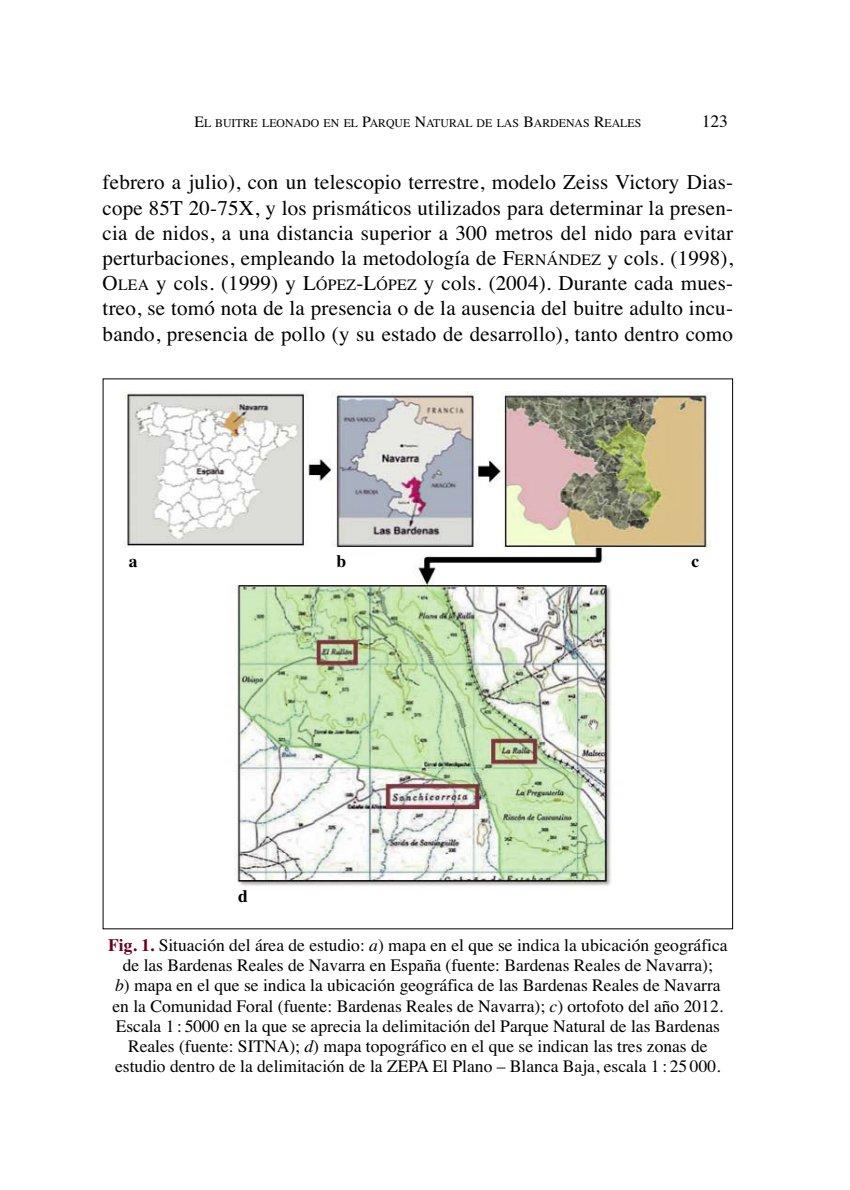
<style>
.page{position:relative;width:850px;height:1190px;background:#fff}
.page>*{position:absolute;margin:0;border:0;box-sizing:border-box;transform-origin:0 0}
.t1{font:21px/25.2px "Times";letter-spacing:.01em;color:#000;text-align:justify}
.t2{font:17.5px/20.1px "Times";color:#000;text-align:center}
.t3{font:700 17.5px "Times";color:#000}
.t4{font:11.9px "Times";color:#000}
.s1{font-size:15.75px}
.s2{font-weight:700;color:#690026}
.s3{font-style:italic}
</style>
<div class="page">
<img style="left:122px;top:392px;width:589px;height:494px">
<p class="t4" style="left:194px;top:119px;width:448px"><span class="s1">E</span>L BUITRE LEONADO EN EL <span class="s1">P</span>ARQUE <span class="s1">N</span>ATURAL DE LAS <span class="s1">B</span>ARDENAS <span class="s1">R</span>EALES</p>
<p class="t2" style="left:701px;top:113px;width:28px">123</p>
<p class="t1" style="left:103px;top:172px;width:632px">febrero a julio), con un telescopio terrestre, modelo Zeiss Victory Dias&shy;cope 85T 20-75X, y los prismáticos utilizados para determinar la presen&shy;cia de nidos, a una distancia superior a 300 metros del nido para evitar perturbaciones, em pleando la metodología de F<span class="s1">ERNÁNDEZ</span> y cols. (1998), O<span class="s1">LEA</span> y cols. (1999) y L<span class="s1">ÓPEZ</span>-L<span class="s1">ÓPEZ</span> y cols. (2004). Durante cada mues&shy;treo, se tomó nota de la presencia o de la ausencia del buitre adulto incu&shy;bando, presencia de pollo (y su estado de desarrollo), tanto dentro como</p>
<p class="t3" style="left:129px;top:554px;width:10px">a</p>
<p class="t3" style="left:336px;top:554px;width:11px">b</p>
<p class="t3" style="left:691px;top:554px;width:9px">c</p>
<p class="t3" style="left:238px;top:890px;width:11px">d</p>
<p class="t2" style="left:108px;top:937px;width:621px"><span class="s2">Fig. 1.</span> Situación del área de estudio: <span class="s3">a</span>) mapa en el que se indica la ubicación geográfica de las Bardenas Reales de Navarra en España (fuente: Bardenas Reales de Navarra);<br><span class="s3">b</span>) mapa en el que se indica la ubicación geográfica de las Bardenas Reales de Navarra en la Comunidad Foral (fuente: Bardenas Reales de Navarra); <span class="s3">c</span>) ortofoto del año 2012.<br>Escala 1 : 5000 en la que se aprecia la delimitación del Parque Natural de las Bardenas Reales (fuente: SITNA); <span class="s3">d</span>) mapa topográfico en el que se indican las tres zonas de estudio dentro de la delimitación de la ZEPA El Plano – Blanca Baja, escala 1 : 25 000.</p>
</div>
